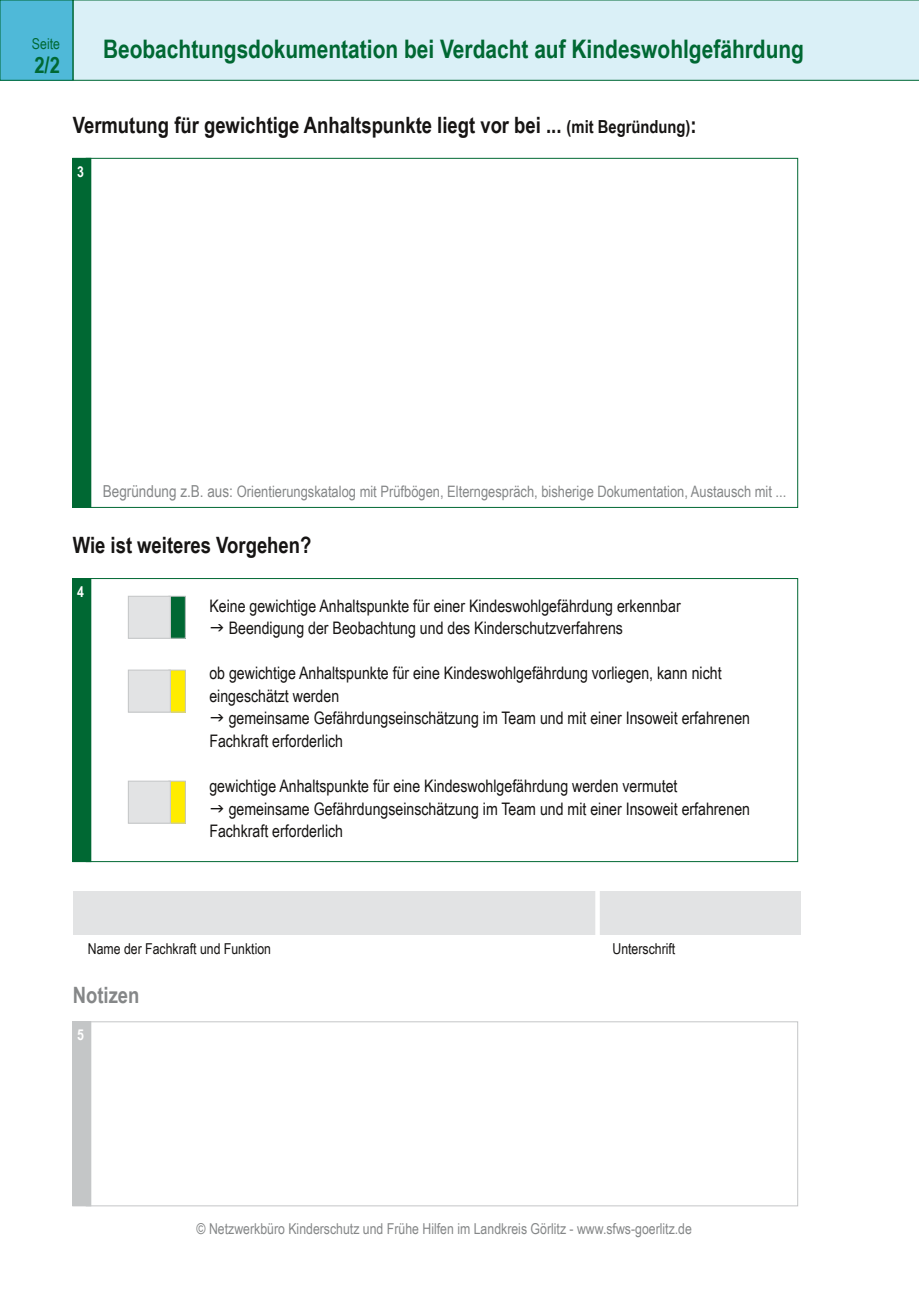
<style>
.page{position:relative;width:919px;height:1289px;background:#fff}
.page>*{position:absolute;margin:0;border:0;box-sizing:border-box;transform-origin:0 0}
.t1{font:700 25.5px "Arial Narrow";color:#006833}
.t2{font:700 22.5px "Arial Narrow";color:#161413}
.t3{font:700 22.5px "Arial Narrow";color:#858788}
.t4{font:700 22.5px "Arial Narrow";color:#006833}
.t5{font:17.25px/22.5px "Arial Narrow";color:#161413}
.t6{font:15.75px "Arial Narrow";color:#858788}
.t7{font:15px "Arial Narrow";color:#858788}
.t8{font:15px "Arial Narrow";color:#161413}
.t9{font:15px "Arial Narrow";color:#006833}
.t10{font:700 15px "Arial Narrow";color:#fff}
.s1{font-size:18px}
.s2{font-size:16.5px}
</style>
<div class="page">
<div style="left:73px;top:158px;width:18px;height:349px;background:#006833"></div>
<div style="left:73px;top:578px;width:18px;height:283px;background:#006833"></div>
<div style="left:169px;top:596px;width:16px;height:42px;background:#006833"></div>
<div style="left:169px;top:596px;width:16px;height:42px;border:1px solid #c4c6c7"></div>
<div style="left:86px;top:1021px;width:711px;height:184px;border:1px solid #c4c6c7"></div>
<div style="left:73px;top:1021px;width:18px;height:184px;background:#c4c6c7"></div>
<div style="left:128px;top:596px;width:42px;height:42px;background:#e2e3e4"></div>
<div style="left:128px;top:596px;width:42px;height:42px;border:1px solid #c4c6c7"></div>
<div style="left:73px;top:891px;width:727px;height:44px;background:#e2e3e4"></div>
<hr style="left:595px;top:887px;width:4px;height:57px;background:#fff">
<div style="left:169px;top:781px;width:16px;height:42px;background:#ffec00"></div>
<div style="left:169px;top:781px;width:16px;height:42px;border:1px solid #c4c6c7"></div>
<div style="left:128px;top:781px;width:42px;height:42px;background:#e2e3e4"></div>
<div style="left:128px;top:781px;width:42px;height:42px;border:1px solid #c4c6c7"></div>
<div style="left:169px;top:670px;width:16px;height:42px;background:#ffec00"></div>
<div style="left:169px;top:670px;width:16px;height:42px;border:1px solid #c4c6c7"></div>
<div style="left:128px;top:670px;width:42px;height:42px;background:#e2e3e4"></div>
<div style="left:128px;top:670px;width:42px;height:42px;border:1px solid #c4c6c7"></div>
<div style="left:73px;top:0;width:845px;height:80px;background:#daf0f7"></div>
<div style="left:0;top:0;width:73px;height:80px;background:#4fb9d8"></div>
<p class="t9" style="left:32px;top:35px;width:30px">Seite</p>
<h2 class="t4" style="left:34px;top:52px;width:27px">2/2</h2>
<h1 class="t1" style="left:103px;top:34px;width:702px">Beobachtungsdokumentation bei Verdacht auf Kindeswohlgefährdung</h1>
<h2 class="t2" style="left:73px;top:112px;width:625px">Vermutung für gewichtige Anhaltspunkte liegt vor bei ... <span class="s1">(mit Begründung)</span>:</h2>
<p class="t10" style="left:77px;top:163px;width:8px">3</p>
<p class="t6" style="left:103px;top:482px;width:685px"><span class="s2">Begründung z.B. aus:</span> Orientierungskatalog mit Prüfbögen, Elterngespräch, bisherige Dokumentation, Austausch mit ...</p>
<h2 class="t2" style="left:73px;top:532px;width:240px">Wie ist weiteres Vorgehen?</h2>
<p class="t10" style="left:77px;top:583px;width:8px">4</p>
<p class="t5" style="left:229px;top:594px;width:453px;text-indent:-19px">Keine gewichtige Anhaltspunkte für einer Kindeswohlgefährdung erkennbar<br>Beendigung der Beobachtung und des Kinderschutzverfahrens</p>
<p class="t5" style="left:209px;top:662px;width:513px">ob gewichtige Anhaltspunkte für eine Kindeswohlgefährdung vorliegen, kann nicht eingeschätzt werden</p>
<p class="t5" style="left:209px;top:707px;width:542px;text-indent:19px">gemeinsame Gefährdungseinschätzung im Team und mit einer Insoweit erfahrenen<br>Fachkraft erforderlich</p>
<p class="t5" style="left:209px;top:774px;width:469px">gewichtige Anhaltspunkte für eine Kindeswohlgefährdung werden vermutet</p>
<p class="t5" style="left:229px;top:797px;width:523px">gemeinsame Gefährdungseinschätzung im Team und mit einer Insoweit erfahrenen</p>
<p class="t5" style="left:209px;top:819px;width:135px">Fachkraft erforderlich</p>
<p class="t8" style="left:88px;top:939px;width:185px">Name der Fachkraft und Funktion</p>
<p class="t8" style="left:612px;top:939px;width:64px">Unterschrift</p>
<h2 class="t3" style="left:73px;top:981px;width:68px">Notizen</h2>
<p class="t10" style="left:77px;top:1025px;width:8px">5</p>
<p class="t7" style="left:196px;top:1219px;width:497px">© Netzwerkbüro Kinderschutz und Frühe Hilfen im Landkreis Görlitz - www.sfws-goerlitz.de</p>
</div>
